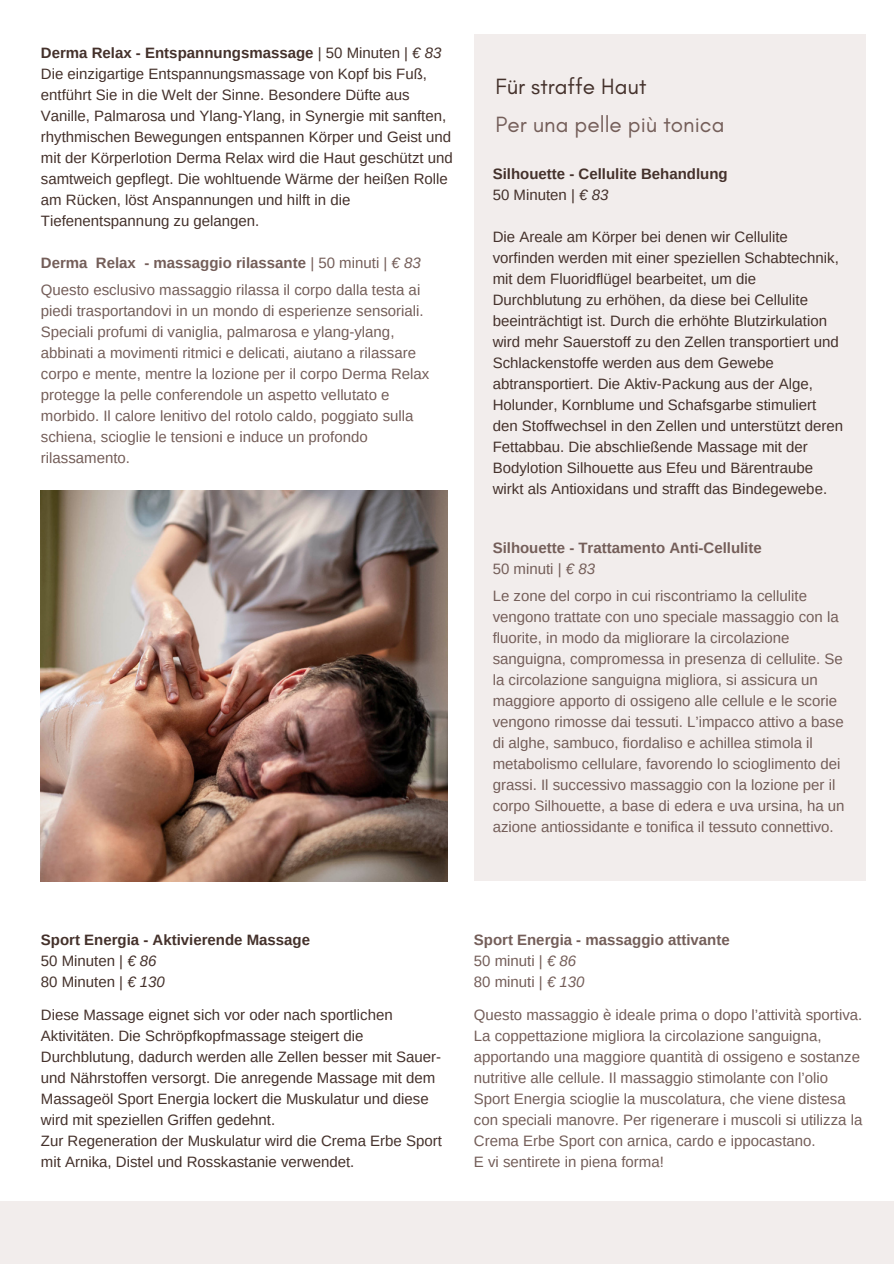
<style>
.page{position:relative;width:894px;height:1264px;background:#fff}
.page>*{position:absolute;margin:0;border:0;box-sizing:border-box;transform-origin:0 0}
.t1{font:22.5px "Glacial Indifference";color:#745e59}
.t2{font:22.5px "Glacial Indifference";color:#44312b}
.t3{font:15px/21px "Arimo";color:#745e59}
.t4{font:15px/21px "Arimo";color:#44312b}
.t5{font:700 15px "Arimo";color:#745e59}
.t6{font:700 15px "Arimo";color:#44312b}
.s1{font-weight:400}
.s2{font-weight:400;font-style:italic}
.s3{font-style:italic}
</style>
<div class="page">
<div style="left:0;top:1201px;width:893px;height:62px;background:#f2edec"></div>
<div style="left:473px;top:35px;width:392px;height:845px;background:#f2edec"></div>
<img style="left:41px;top:490px;width:406px;height:391px">
<p class="t6" style="left:41px;top:45px;width:402px">Derma Relax - Entspannungsmassage <span class="s1">| 50 Minuten |</span> <span class="s2">€ 83</span></p>
<p class="t4" style="left:41px;top:64px;width:413px">Die einzigartige Entspannungsmassage von Kopf bis Fuß, entführt Sie in die Welt der Sinne. Besondere Düfte aus Vanille, Palmarosa und Ylang-Ylang, in Synergie mit sanften, rhythmischen Bewegungen entspannen Körper und Geist und mit der Körperlotion Derma Relax wird die Haut geschützt und samtweich gepflegt. Die wohltuende Wärme der heißen Rolle am Rücken, löst Anspannungen und hilft in die Tiefenentspannung zu gelangen.</p>
<p class="t5" style="left:41px;top:254px;width:381px">Derma Relax - massaggio rilassante <span class="s1">| 50 minuti |</span> <span class="s2">€ 83</span></p>
<p class="t3" style="left:41px;top:279px;width:390px">Questo esclusivo massaggio rilassa il corpo dalla testa ai piedi trasportandovi in un mondo di esperienze sensoriali.<br>Speciali profumi di vaniglia, palmarosa e ylang-ylang, abbinati a movimenti ritmici e delicati, aiutano a rilassare corpo e mente, mentre la lozione per il corpo Derma Relax protegge la pelle conferendole un aspetto vellutato e morbido. Il calore lenitivo del rotolo caldo, poggiato sulla schiena, scioglie le tensioni e induce un profondo rilassamento.</p>
<p class="t2" style="left:495px;top:73px;width:152px">Für straffe Haut</p>
<p class="t1" style="left:495px;top:111px;width:230px">Per una pelle più tonica</p>
<p class="t6" style="left:492px;top:165px;width:236px">Silhouette - Cellulite Behandlung</p>
<p class="t4" style="left:492px;top:184px;width:117px">50 Minuten | <span class="s3">€ 83</span></p>
<p class="t4" style="left:492px;top:226px;width:352px">Die Areale am Körper bei denen wir Cellulite vorfinden werden mit einer speziellen Schabtechnik, mit dem Fluoridflügel bearbeitet, um die Durchblutung zu erhöhen, da diese bei Cellulite beeinträchtigt ist. Durch die erhöhte Blutzirkulation wird mehr Sauerstoff zu den Zellen transportiert und Schlackenstoffe werden aus dem Gewebe abtransportiert. Die Aktiv-Packung aus der Alge, Holunder, Kornblume und Schafsgarbe stimuliert den Stoffwechsel in den Zellen und unterstützt deren Fettabbau. Die abschließende Massage mit der Bodylotion Silhouette aus Efeu und Bärentraube wirkt als Antioxidans und strafft das Bindegewebe.</p>
<p class="t5" style="left:492px;top:539px;width:270px">Silhouette - Trattamento Anti-Cellulite</p>
<p class="t3" style="left:492px;top:558px;width:104px">50 minuti | <span class="s3">€ 83</span></p>
<p class="t3" style="left:492px;top:585px;width:353px">Le zone del corpo in cui riscontriamo la cellulite vengono trattate con uno speciale massaggio con la fluorite, in modo da migliorare la circolazione sanguigna, compromessa in presenza di cellulite. Se la circolazione sanguigna migliora, si assicura un maggiore apporto di ossigeno alle cellule e le scorie vengono rimosse dai tessuti. L’impacco attivo a base di alghe, sambuco, fiordaliso e achillea stimola il metabolismo cellulare, favorendo lo scioglimento dei grassi. Il successivo massaggio con la lozione per il corpo Silhouette, a base di edera e uva ursina, ha un azione antiossidante e tonifica il tessuto connettivo.</p>
<h1 class="t6" style="left:41px;top:931px;width:271px">Sport Energia - Aktivierende Massage</h1>
<h1 class="t4" style="left:41px;top:950px;width:117px">50 Minuten | <span class="s3">€ 86</span></h1>
<p class="t4" style="left:41px;top:971px;width:125px">80 Minuten | <span class="s3">€ 130</span></p>
<p class="t4" style="left:41px;top:1004px;width:401px">Diese Massage eignet sich vor oder nach sportlichen Aktivitäten. Die Schröpfkopfmassage steigert die Durchblutung, dadurch werden alle Zellen besser mit Sauer&shy;und Nährstoffen versorgt. Die anregende Massage mit dem Massageöl Sport Energia lockert die Muskulatur und diese wird mit speziellen Griffen gedehnt.</p>
<p class="t4" style="left:41px;top:1130px;width:402px">Zur Regeneration der Muskulatur wird die Crema Erbe Sport mit Arnika, Distel und Rosskastanie verwendet.</p>
<p class="t5" style="left:473px;top:931px;width:257px">Sport Energia - massaggio attivante</p>
<p class="t3" style="left:473px;top:950px;width:104px">50 minuti | <span class="s3">€ 86</span></p>
<p class="t3" style="left:473px;top:971px;width:112px">80 minuti | <span class="s3">€ 130</span></p>
<p class="t3" style="left:473px;top:1004px;width:390px">Questo massaggio è ideale prima o dopo l’attività sportiva.<br>La coppettazione migliora la circolazione sanguigna, apportando una maggiore quantità di ossigeno e sostanze nutritive alle cellule. Il massaggio stimolante con l’olio Sport Energia scioglie la muscolatura, che viene distesa con speciali manovre. Per rigenerare i muscoli si utilizza la Crema Erbe Sport con arnica, cardo e ippocastano.</p>
<p class="t3" style="left:473px;top:1151px;width:191px">E vi sentirete in piena forma!</p>
</div>
